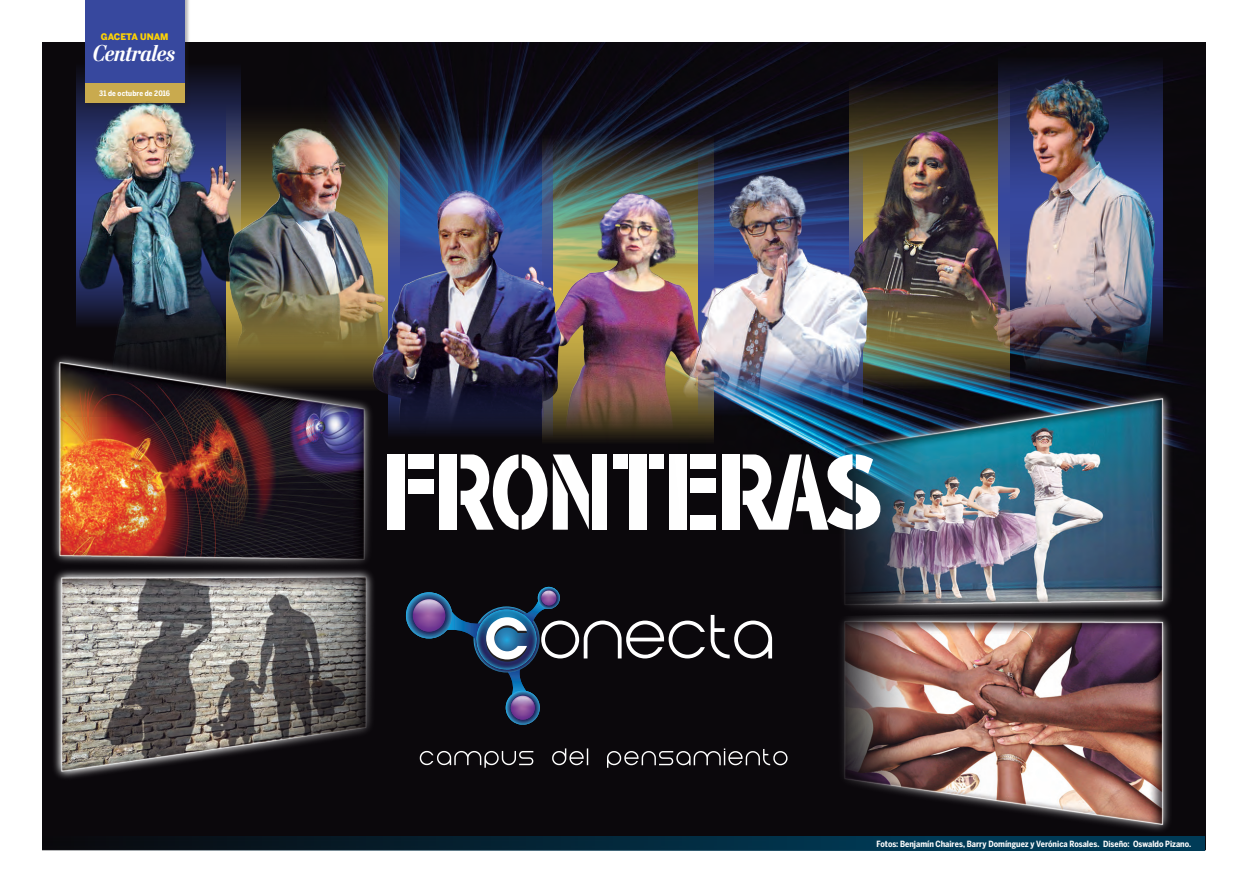
<style>
.page{position:relative;width:1248px;height:893px;background:#fff}
.page>*{position:absolute;margin:0;border:0;box-sizing:border-box;transform-origin:0 0}
.t1{font:italic 700 23px "Stilson";color:#fff}
.t2{font:900 9px "Benton Sans";letter-spacing:-.015em;color:#fed304}
.t3{font:700 8.5px "Benton Sans Cond";color:#fff}
.t4{font:700 7.5px "Benton Sans Cond";letter-spacing:.015em;color:#fff}
</style>
<div class="page">
<div style="left:85px;top:0;width:105px;height:109px;background:#231f20;opacity:.35"></div>
<div style="left:85px;top:0;width:99px;height:103px;background:#37489e"></div>
<img style="left:42px;top:48px;width:448px;height:803px">
<svg style="left:402px;top:587px;width:88px;height:137px;background:#181c2d"></svg>
<img style="left:490px;top:42px;width:716px;height:809px">
<svg style="left:420px;top:751px;width:113px;height:17px;background:#3b383b"></svg>
<svg style="left:552px;top:748px;width:36px;height:17px"></svg>
<svg style="left:607px;top:748px;width:180px;height:20px;background:#353336"></svg>
<div style="left:387px;top:454px;width:18px;height:76px;background:#fff"></div>
<div style="left:439px;top:454px;width:18px;height:76px;background:#fff"></div>
<div style="left:408px;top:454px;width:26px;height:15px;background:#fff"></div>
<div style="left:408px;top:479px;width:26px;height:14px;background:#fff"></div>
<svg style="left:460px;top:454px;width:30px;height:76px"></svg>
<svg style="left:766px;top:454px;width:114px;height:76px"></svg>
<img style="left:42px;top:71px;width:208px;height:327px">
<img style="left:210px;top:111px;width:187px;height:250px">
<img style="left:490px;top:406px;width:276px;height:149px">
<img style="left:278px;top:157px;width:343px;height:277px">
<img style="left:703px;top:42px;width:339px;height:307px">
<img style="left:609px;top:157px;width:316px;height:249px">
<img style="left:964px;top:61px;width:236px;height:320px">
<p class="t2" style="left:101px;top:31px;width:69px">GACETA UNAM</p>
<p class="t1" style="left:94px;top:39px;width:84px">Centrales</p>
<p class="t4" style="left:99px;top:89px;width:72px">31 de octubre de 2016</p>
<p class="t3" style="left:876px;top:838px;width:316px">Fotos: Benjamín Chaires, Barry Domínguez y Verónica Rosales. Diseño: Oswaldo Pizano.</p>
</div>
